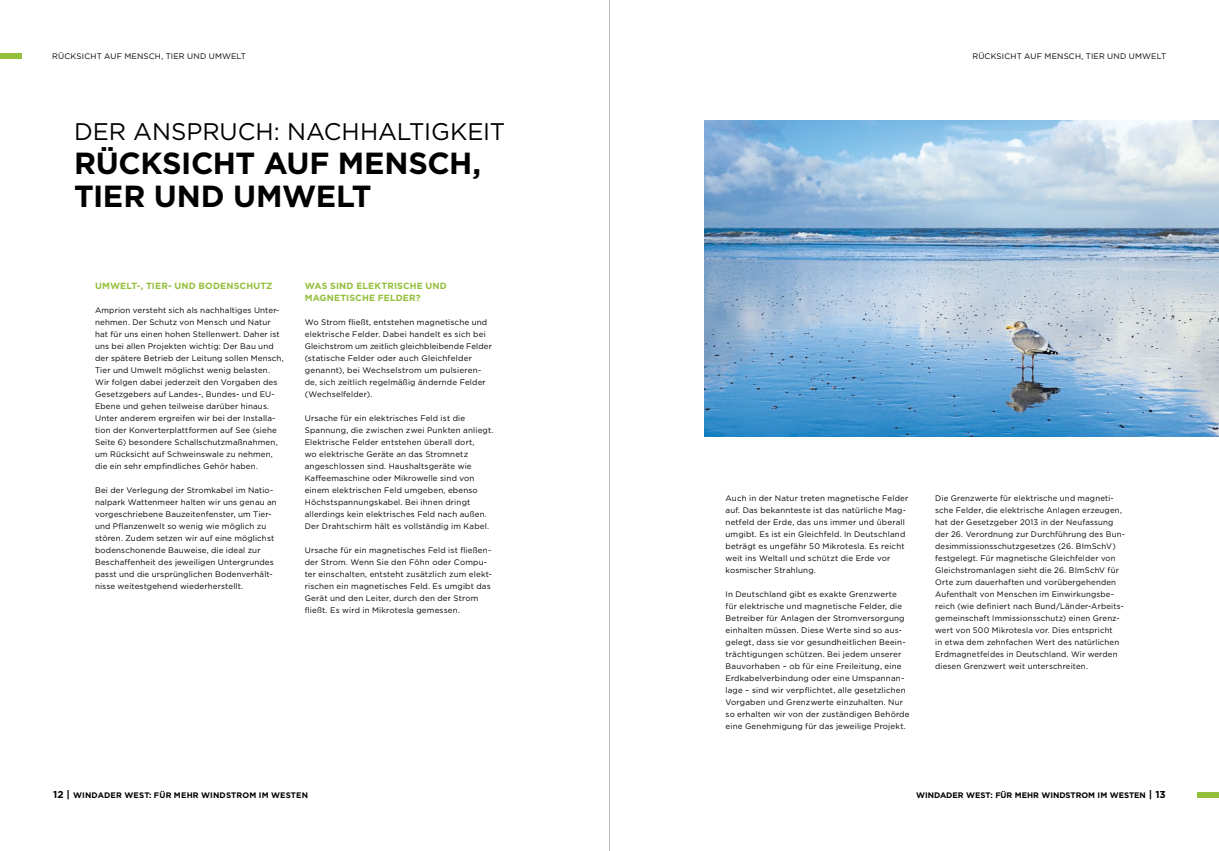
<style>
.page{position:relative;width:1219px;height:851px;background:#fff}
.page>*{position:absolute;margin:0;border:0;box-sizing:border-box;transform-origin:0 0}
.t1{font:700 30.5px/33.5px "Gotham";letter-spacing:-.015em;color:#000}
.t2{font:24px "Gotham";letter-spacing:-.005em;color:#000}
.t3{font:700 9px/12px "Gotham";letter-spacing:.02em;color:#94bf3b}
.t4{font:8px/12px "Gotham";letter-spacing:.02em;color:#000}
.t5{font:700 8px "Gotham";letter-spacing:.025em;color:#000}
.t6{font:700 8px "Gotham";color:#000}
.s1{font-size:10px}
</style>
<div class="page">
<img style="left:705px;top:121px;width:514px;height:315px">
<div style="left:0;top:53px;width:21px;height:6px;background:#94bf3b"></div>
<div style="left:1198px;top:792px;width:21px;height:5px;background:#94bf3b"></div>
<hr style="left:609px;top:0;width:1px;height:850px;background:#bebdbc">
<p class="t4" style="left:52px;top:50px;width:195px">RÜCKSICHT AUF MENSCH, TIER UND UMWELT</p>
<h2 class="t2" style="left:74px;top:116px;width:433px">DER ANSPRUCH: NACHHALTIGKEIT</h2>
<h1 class="t1" style="left:74px;top:146px;width:409px">RÜCKSICHT AUF MENSCH,<br>TIER UND UMWELT</h1>
<p class="t3" style="left:95px;top:279px;width:179px">UMWELT-, TIER- UND BODENSCHUTZ</p>
<p class="t4" style="left:95px;top:304px;width:190px">Amprion versteht sich als nachhaltiges Unter&shy;nehmen. Der Schutz von Mensch und Natur hat für uns einen hohen Stellenwert. Daher ist uns bei allen Projekten wichtig: Der Bau und der spätere Betrieb der Leitung sollen Mensch, Tier und Umwelt möglichst wenig belasten.<br>Wir folgen dabei jederzeit den Vorgaben des Gesetzgebers auf Landes-, Bundes- und EU-Ebene und gehen teilweise darüber hinaus.<br>Unter anderem ergreifen wir bei der Installa&shy;tion der Konverterplattformen auf See (siehe Seite 6) besondere Schallschutzmaßnahmen, um Rücksicht auf Schweinswale zu nehmen, die ein sehr empfindliches Gehör haben.</p>
<p class="t4" style="left:95px;top:484px;width:183px">Bei der Verlegung der Stromkabel im Natio&shy;nalpark Wattenmeer halten wir uns genau an vorgeschriebene Bauzeitenfenster, um Tier&shy;und Pflanzenwelt so wenig wie möglich zu stören. Zudem setzen wir auf eine möglichst bodenschonende Bauweise, die ideal zur Beschaffenheit des jeweiligen Untergrundes passt und die ursprünglichen Bodenverhält&shy;nisse weitestgehend wiederherstellt.</p>
<p class="t3" style="left:305px;top:279px;width:144px">WAS SIND ELEKTRISCHE UND<br>MAGNETISCHE FELDER?</p>
<p class="t4" style="left:305px;top:316px;width:189px">Wo Strom fließt, entstehen magnetische und elektrische Felder. Dabei handelt es sich bei Gleichstrom um zeitlich gleichbleibende Felder (statische Felder oder auch Gleichfelder genannt), bei Wechselstrom um pulsieren&shy;de, sich zeitlich regelmäßig ändernde Felder (Wechselfelder).</p>
<p class="t4" style="left:305px;top:412px;width:190px">Ursache für ein elektrisches Feld ist die Spannung, die zwischen zwei Punkten anliegt.<br>Elektrische Felder entstehen überall dort,<br>wo elektrische Geräte an das Stromnetz angeschlossen sind. Haushaltsgeräte wie Kaffeemaschine oder Mikrowelle sind von einem elektrischen Feld umgeben, ebenso Höchstspannungskabel. Bei ihnen dringt allerdings kein elektrisches Feld nach außen.<br>Der Drahtschirm hält es vollständig im Kabel.</p>
<p class="t4" style="left:305px;top:544px;width:189px">Ursache für ein magnetisches Feld ist fließen&shy;der Strom. Wenn Sie den Föhn oder Compu&shy;ter einschalten, entsteht zusätzlich zum elekt&shy;rischen ein magnetisches Feld. Es umgibt das Gerät und den Leiter, durch den der Strom fließt. Es wird in Mikrotesla gemessen.</p>
<p class="t5" style="left:53px;top:789px;width:256px"><span class="s1">12 |</span> WINDADER WEST: FÜR MEHR WINDSTROM IM WESTEN</p>
<p class="t4" style="left:972px;top:50px;width:195px">RÜCKSICHT AUF MENSCH, TIER UND UMWELT</p>
<p class="t4" style="left:725px;top:492px;width:184px">Auch in der Natur treten magnetische Felder auf. Das bekannteste ist das natürliche Mag&shy;netfeld der Erde, das uns immer und überall umgibt. Es ist ein Gleichfeld. In Deutschland beträgt es ungefähr 50 Mikrotesla. Es reicht weit ins Weltall und schützt die Erde vor kosmischer Strahlung.</p>
<p class="t4" style="left:725px;top:588px;width:186px">In Deutschland gibt es exakte Grenzwerte für elektrische und magnetische Felder, die Betreiber für Anlagen der Stromversorgung einhalten müssen. Diese Werte sind so aus&shy;gelegt, dass sie vor gesundheitlichen Beein&shy;trächtigungen schützen. Bei jedem unserer Bauvorhaben – ob für eine Freileitung, eine Erdkabelverbindung oder eine Umspannan&shy;lage – sind wir verpflichtet, alle gesetzlichen Vorgaben und Grenzwerte einzuhalten. Nur so erhalten wir von der zuständigen Behörde eine Genehmigung für das jeweilige Projekt.</p>
<p class="t4" style="left:935px;top:492px;width:191px">Die Grenzwerte für elektrische und magneti&shy;sche Felder, die elektrische Anlagen erzeugen, hat der Gesetzgeber 2013 in der Neufassung der 26. Verordnung zur Durchführung des Bun&shy;desimmissionsschutzgesetzes (26. BImSchV) festgelegt. Für magnetische Gleichfelder von Gleichstromanlagen sieht die 26. BImSchV für Orte zum dauerhaften und vorübergehenden Aufenthalt von Menschen im Einwirkungsbe&shy;reich (wie definiert nach Bund/Länder-Arbeits&shy;gemeinschaft Immissionsschutz) einen Grenz&shy;wert von 500 Mikrotesla vor. Dies entspricht<br>in etwa dem zehnfachen Wert des natürlichen Erdmagnetfeldes in Deutschland. Wir werden diesen Grenzwert weit unterschreiten.</p>
<p class="t6" style="left:916px;top:789px;width:251px">WINDADER WEST: FÜR MEHR WINDSTROM IM WESTEN <span class="s1">| 13</span></p>
</div>
